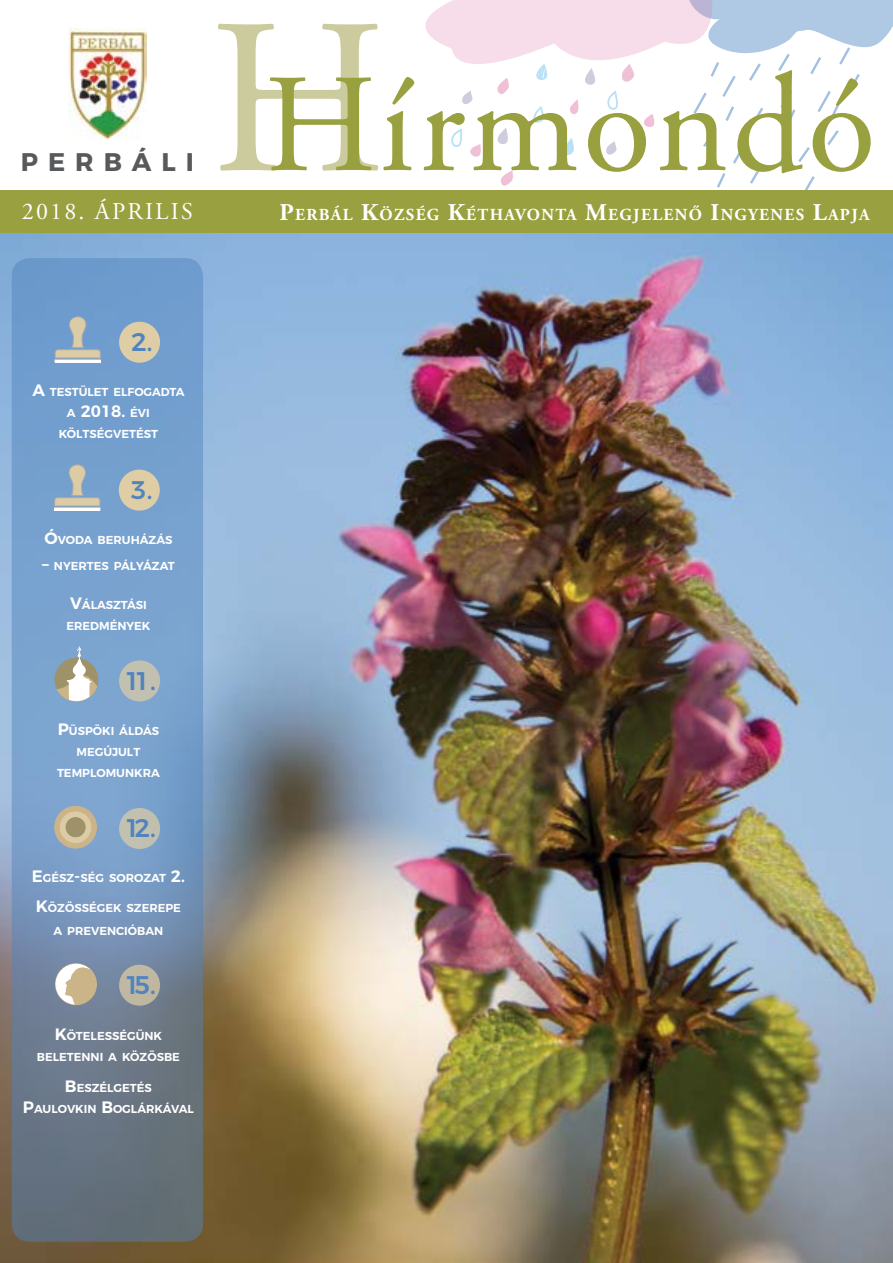
<style>
.page{position:relative;width:893px;height:1263px;background:#fff}
.page>*{position:absolute;margin:0;border:0;box-sizing:border-box;transform-origin:0 0}
.t1{font:139.5px "Adobe Garamond Pro";color:#99a03f}
.t2{font:500 25.5px "Montserrat";color:#5184bd}
.t3{font:700 25.5px "Montserrat";letter-spacing:.39em;color:#58595b}
.t4{font:24px "Adobe Garamond Pro";letter-spacing:.09em;color:#fff}
.t5{font:700 16.8px "Adobe Garamond Pro";letter-spacing:.08em;color:#fff}
.t6{font:600 16.5px "Montserrat";color:#fff}
.t7{font:600 11.55px/21px "Montserrat";color:#fff;text-align:center}
.s1{font-size:220.5px;color:#cbcb9d}
.s2{font-size:24px}
.s3{font-size:16.5px}
.s4{font-size:11.55px}
</style>
<div class="page">
<svg style="left:425px;top:0;width:468px;height:190px"></svg>
<img style="left:0;top:233px;width:893px;height:1030px">
<div style="left:0;top:190px;width:893px;height:43px;background:#99a03f"></div>
<svg style="left:12px;top:258px;width:191px;height:984px;background:#7292b5"></svg>
<img style="left:68px;top:29px;width:79px;height:110px">
<div style="left:55px;top:658px;width:43px;height:43px;border:1px solid #9e9269;border-radius:50%"></div>
<svg style="left:57px;top:646px;width:40px;height:55px"></svg>
<div style="left:55px;top:964px;width:41px;height:41px;background:#ccb489;border-radius:50%"></div>
<div style="left:55px;top:963px;width:42px;height:42px;border:1px solid #ccb489;border-radius:50%"></div>
<svg style="left:56px;top:964px;width:32px;height:40px"></svg>
<svg style="left:55px;top:317px;width:45px;height:41px;background:#99adbc"></svg>
<div style="left:119px;top:322px;width:41px;height:41px;background:#decda5;border-radius:50%"></div>
<div style="left:119px;top:470px;width:41px;height:41px;background:#decda5;border-radius:50%"></div>
<div style="left:119px;top:660px;width:41px;height:41px;background:#c2c1b1;border-radius:50%"></div>
<div style="left:119px;top:808px;width:41px;height:41px;background:#c2c0b0;border-radius:50%"></div>
<div style="left:119px;top:965px;width:41px;height:41px;background:#bfb7a1;border-radius:50%"></div>
<div style="left:55px;top:806px;width:41px;height:42px;background:#ccb488;border-radius:50%"></div>
<div style="left:55px;top:806px;width:42px;height:42px;border:1px solid #ccb488;border-radius:50%"></div>
<div style="left:60px;top:812px;width:31px;height:30px;background:#dccca5;border-radius:50%"></div>
<div style="left:60px;top:812px;width:31px;height:31px;border:1px solid #dccca5;border-radius:50%"></div>
<div style="left:66px;top:818px;width:19px;height:19px;background:#9d9269;border-radius:50%"></div>
<div style="left:66px;top:817px;width:19px;height:20px;border:1px solid #9d9269;border-radius:50%"></div>
<svg style="left:55px;top:465px;width:45px;height:41px;background:#9cafbc"></svg>
<h2 class="t3" style="left:21px;top:147px;width:174px">PERBÁLI</h2>
<h3 class="t4" style="left:22px;top:197px;width:172px">2018. ÁPRILIS</h3>
<h1 class="t1" style="left:209px;top:42px;width:668px"><span class="s1">H</span>Hírmondó</h1>
<h3 class="t5" style="left:279px;top:205px;width:592px"><span class="s2">P</span>ERBÁL <span class="s2">K</span>ÖZSÉG <span class="s2">K</span>ÉTHAVONTA <span class="s2">M</span>EGJELENŐ <span class="s2">I</span>NGYENES <span class="s2">L</span>APJA</h3>
<h2 class="t2" style="left:131px;top:322px;width:23px">2.</h2>
<p class="t7" style="left:32px;top:381px;width:154px"><span class="s3">A</span> TESTÜLET ELFOGADTA</p>
<h3 class="t6" style="left:67px;top:398px;width:84px"><span class="s4">A</span> 2018. <span class="s4">ÉVI</span></h3>
<p class="t7" style="left:59px;top:423px;width:101px">KÖLTSÉGVETÉST</p>
<h2 class="t2" style="left:131px;top:469px;width:23px">3.</h2>
<p class="t7" style="left:44px;top:529px;width:129px"><span class="s3">Ó</span>VODA BERUHÁZÁS</p>
<p class="t7" style="left:42px;top:554px;width:134px"><span class="s3">–</span> NYERTES PÁLYÁZAT</p>
<p class="t7" style="left:66px;top:593px;width:85px"><span class="s3">V</span>ÁLASZTÁSI<br>EREDMÉNYEK</p>
<h2 class="t2" style="left:124px;top:660px;width:33px">11.</h2>
<p class="t7" style="left:57px;top:720px;width:104px"><span class="s3">P</span>ÜSPÖKI ÁLDÁS<br>MEGÚJULT<br>TEMPLOMUNKRA</p>
<h2 class="t2" style="left:124px;top:808px;width:33px">12.</h2>
<p class="t7" style="left:32px;top:867px;width:155px"><span class="s3">E</span>GÉSZ<span class="s3">-</span>SÉG SOROZAT <span class="s3">2.</span></p>
<p class="t7" style="left:36px;top:896px;width:147px;line-height:22.5px"><span class="s3">K</span>ÖZÖSSÉGEK SZEREPE<br>A PREVENCIÓBAN</p>
<h2 class="t2" style="left:124px;top:964px;width:33px">15.</h2>
<p class="t7" style="left:37px;top:1024px;width:145px"><span class="s3">K</span>ÖTELESSÉGÜNK<br>BELETENNI A KÖZÖSBE</p>
<p class="t7" style="left:23px;top:1077px;width:172px"><span class="s3">B</span> ESZÉLGETÉS<br><span class="s3">P</span>AULOVKIN <span class="s3">B</span>OGLÁRKÁVAL</p>
</div>
